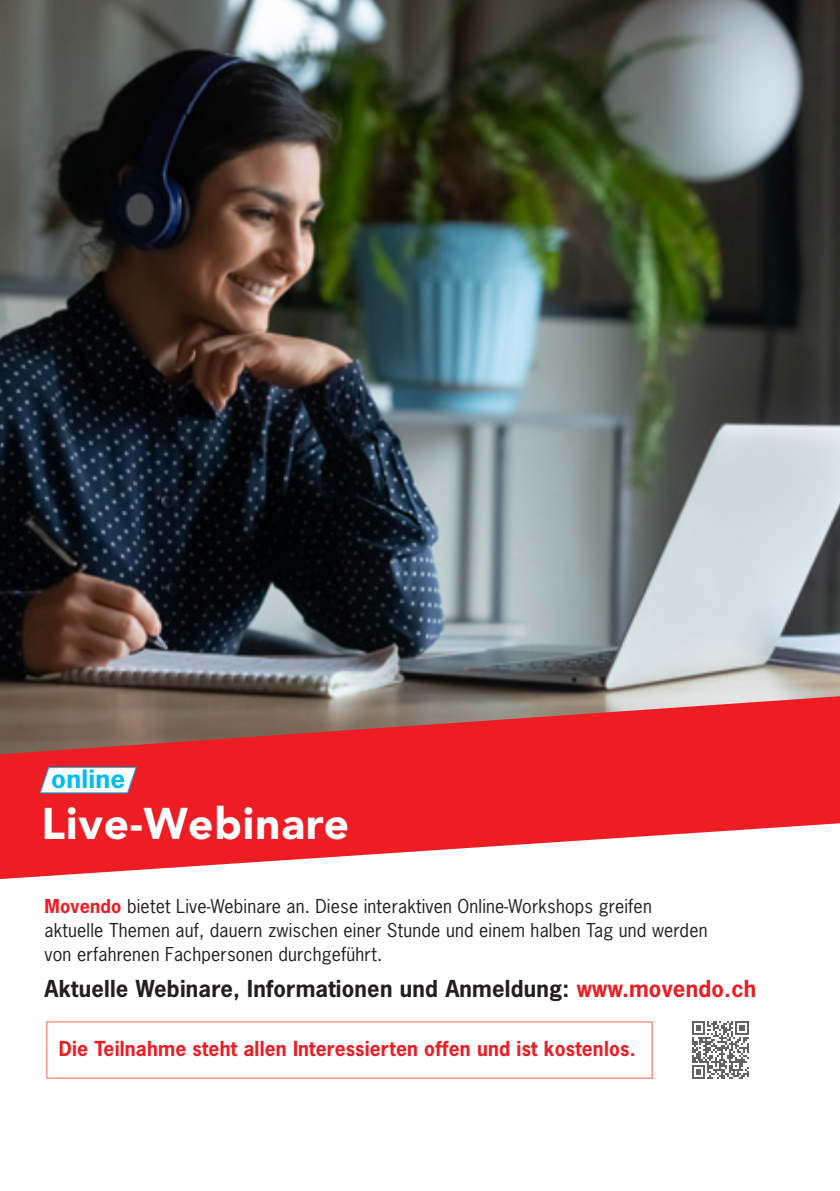
<style>
.page{position:relative;width:840px;height:1191px;background:#fff}
.page>*{position:absolute;margin:0;border:0;box-sizing:border-box;transform-origin:0 0}
.t1{font:900 44px "Avenir LT Pro";letter-spacing:.02em;color:#fff}
.t2{font:700 23.8px "News Gothic Std";letter-spacing:.01em;color:#01bdf2;scale:1.1 1}
.t3{font:700 22px "News Gothic Std";letter-spacing:.01em;color:#231f20}
.t4{font:700 19.6px "News Gothic Std";letter-spacing:.01em;color:#ee1d23}
.t5{font:18px/24px "News Gothic Std";letter-spacing:.01em;color:#231f20}
.s1{font-weight:700;color:#ee1d23}
.s2{color:#ee1d23}
</style>
<div class="page">
<svg style="left:692px;top:1021px;width:56px;height:57px"></svg>
<img style="left:0;top:0;width:839px;height:696px">
<svg style="left:0;top:696px;width:839px;height:183px;fill:#ee1d23"></svg>
<svg style="left:39px;top:766px;width:98px;height:27px"></svg>
<h2 class="t2" style="left:51px;top:763px;width:69px">online</h2>
<h1 class="t1" style="left:42px;top:797px;width:309px">Live-Webinare</h1>
<p class="t5" style="left:45px;top:894px;width:664px"><span class="s1">Movendo</span> bietet Live-Webinare an. Diese interaktiven Online-Workshops greifen aktuelle Themen auf, dauern zwischen einer Stunde und einem halben Tag und werden von erfahrenen Fachpersonen durchgeführt.</p>
<p class="t3" style="left:45px;top:974px;width:712px">Aktuelle Webinare, Informationen und Anmeldung: <span class="s2">www.movendo.ch</span></p>
<p class="t4" style="left:59px;top:1035px;width:578px">Die Teilnahme steht allen Interessierten offen und ist kostenlos.</p>
</div>
